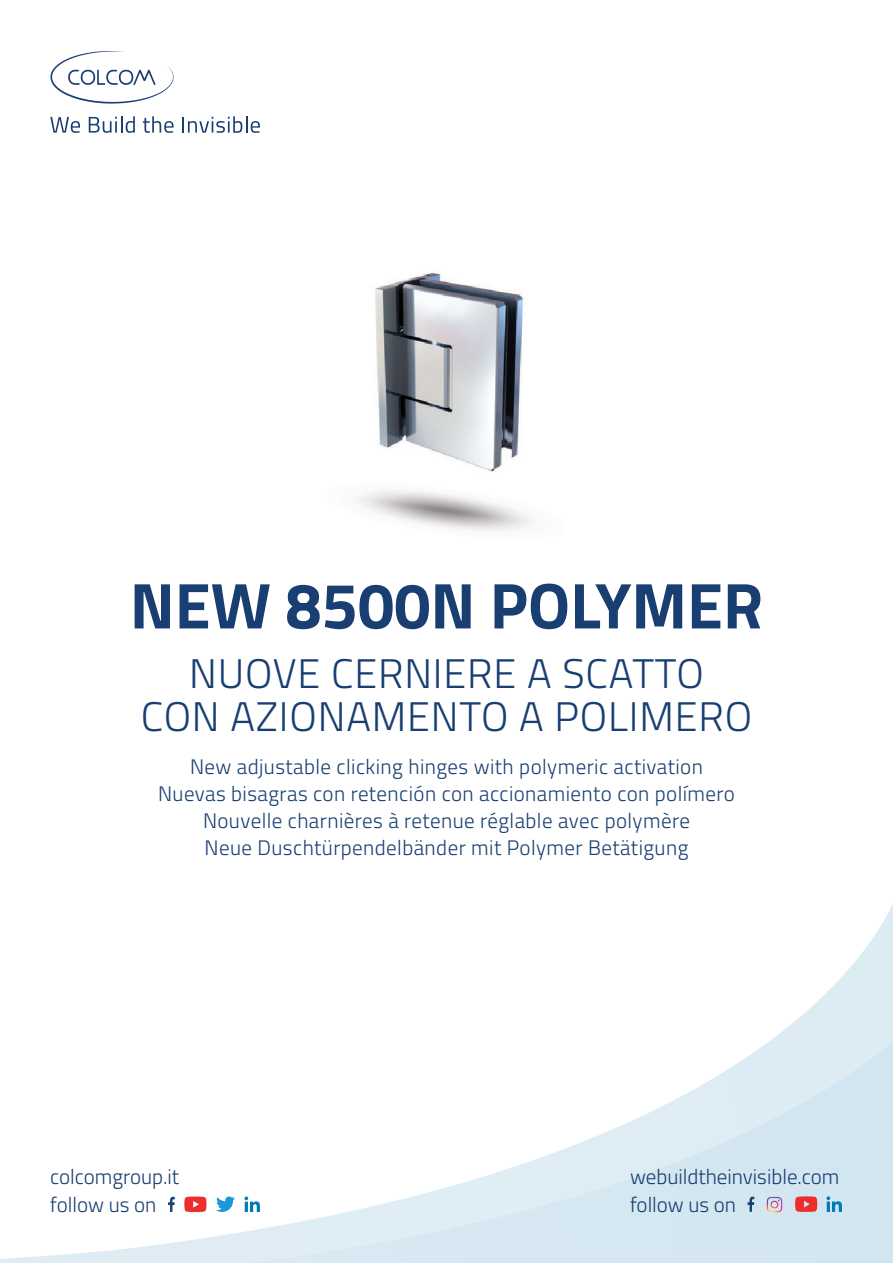
<style>
.page{position:relative;width:893px;height:1263px;background:#fff}
.page>*{position:absolute;margin:0;border:0;box-sizing:border-box;transform-origin:0 0}
.t1{font:700 64.8px "Titillium Web";color:#183e72}
.t2{font:300 41.4px "Titillium Web";letter-spacing:.02em;color:#183e72}
.t3{font:300 21px "Titillium Web";letter-spacing:.02em;color:#183e72}
.t4{font:300 21px "Titillium Web";color:#183e72}
</style>
<div class="page">
<svg style="left:0;top:904px;width:893px;height:359px"></svg>
<img style="left:243px;top:1251px;width:650px;height:12px">
<img style="left:319px;top:1227px;width:574px;height:25px">
<img style="left:449px;top:1203px;width:444px;height:25px">
<img style="left:547px;top:1179px;width:346px;height:25px">
<img style="left:626px;top:1154px;width:267px;height:26px">
<img style="left:691px;top:1130px;width:202px;height:25px">
<img style="left:747px;top:1106px;width:146px;height:25px">
<img style="left:794px;top:1082px;width:99px;height:25px">
<img style="left:835px;top:1057px;width:58px;height:26px">
<img style="left:871px;top:1041px;width:22px;height:17px">
<svg style="left:826px;top:1196px;width:16px;height:16px"></svg>
<svg style="left:795px;top:1196px;width:22px;height:16px"></svg>
<img style="left:748px;top:1197px;width:6px;height:15px">
<img style="left:763px;top:1193px;width:23px;height:22px">
<svg style="left:244px;top:1196px;width:16px;height:16px"></svg>
<svg style="left:184px;top:1196px;width:22px;height:16px"></svg>
<img style="left:168px;top:1197px;width:7px;height:15px">
<svg style="left:216px;top:1196px;width:19px;height:16px"></svg>
<img style="left:357px;top:272px;width:177px;height:259px">
<svg style="left:50px;top:117px;width:30px;height:16px"></svg>
<svg style="left:89px;top:116px;width:46px;height:17px"></svg>
<svg style="left:143px;top:116px;width:31px;height:17px"></svg>
<svg style="left:182px;top:116px;width:78px;height:17px"></svg>
<svg style="left:50px;top:51px;width:124px;height:53px"></svg>
<p class="t1" style="left:130px;top:556px;width:635px">NEW 8500N POLYMER</p>
<p class="t2" style="left:189px;top:643px;width:516px">NUOVE CERNIERE A SCATTO</p>
<p class="t2" style="left:141px;top:686px;width:613px">CON AZIONAMENTO A POLIMERO</p>
<p class="t3" style="left:190px;top:751px;width:514px">New adjustable clicking hinges with polymeric activation</p>
<p class="t3" style="left:158px;top:778px;width:578px">Nuevas bisagras con retención con accionamiento con polímero</p>
<p class="t3" style="left:203px;top:805px;width:488px">Nouvelle charnières à retenue réglable avec polymère</p>
<p class="t3" style="left:205px;top:832px;width:485px">Neue Duschtürpendelbänder mit Polymer Betätigung</p>
<p class="t4" style="left:50px;top:1161px;width:130px">colcomgroup.it</p>
<p class="t4" style="left:50px;top:1189px;width:108px">follow us on</p>
<p class="t4" style="left:630px;top:1161px;width:211px">webuildtheinvisible.com</p>
<p class="t4" style="left:630px;top:1189px;width:108px">follow us on</p>
</div>
